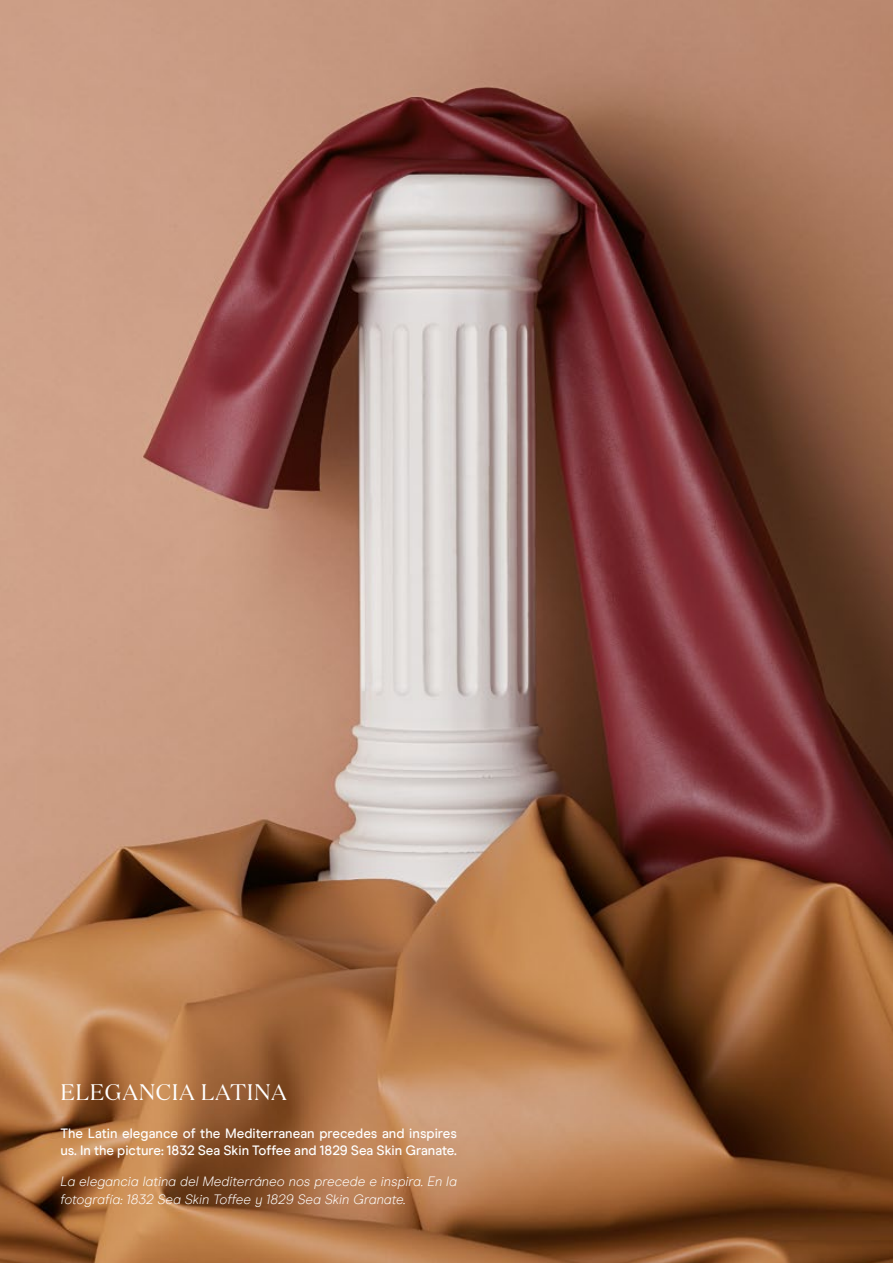
<style>
.page{position:relative;width:893px;height:1263px;background:#fff}
.page>*{position:absolute;margin:0;border:0;box-sizing:border-box;transform-origin:0 0}
.t1{font:22.5px "Domaine Disp";letter-spacing:.03em;color:#fff}
.t2{font:500 13.5px/17.5px "Modern Era";color:#fff}
.t3{font:italic 300 13.5px/17.5px "Modern Era";color:#fff}
</style>
<div class="page">
<img style="left:0;top:0;width:893px;height:1263px">
<h1 class="t1" style="left:60px;top:1078px;width:228px">ELEGANCIA LATINA</h1>
<p class="t2" style="left:60px;top:1124px;width:398px">The Latin elegance of the Mediterranean precedes and inspires us. In the picture: 1832 Sea Skin Toffee and 1829 Sea Skin Granate.</p>
<p class="t3" style="left:60px;top:1172px;width:398px">La elegancia latina del Mediterráneo nos precede e inspira. En la fotografía: 1832 Sea Skin Toffee y 1829 Sea Skin Granate.</p>
</div>
